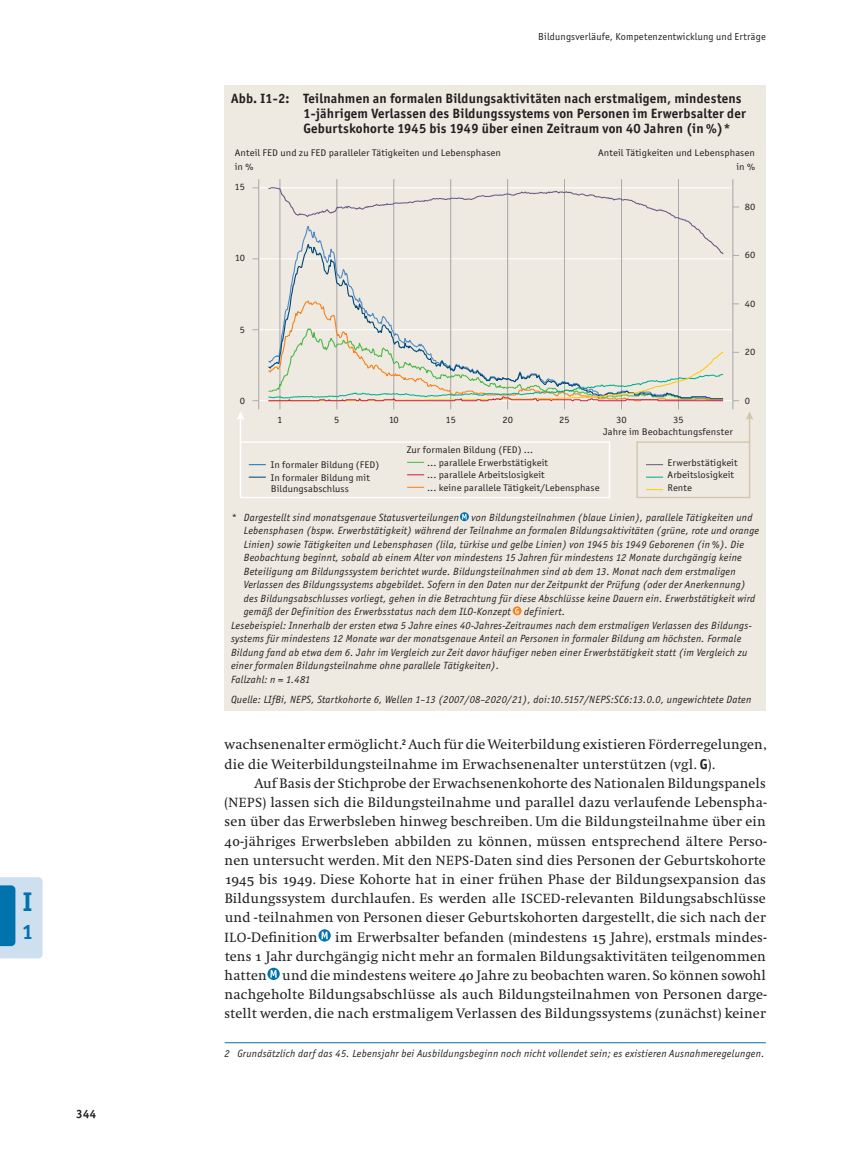
<style>
.page{position:relative;width:851px;height:1149px;background:#fff}
.page>*{position:absolute;margin:0;border:0;box-sizing:border-box;transform-origin:0 0}
.t1{font:700 27px "Officina Sans";color:#0073ae}
.t2{font:700 21px "Officina Sans";color:#0073ae}
.t3{font:14.25px/19.2px "Swift O";letter-spacing:.01em;color:#231f20}
.t4{font:700 13.5px/15px "Officina Sans";letter-spacing:.015em;color:#231f20}
.t5{font:700 12px "Officina Sans";color:#231f20}
.t6{font:italic 10.5px/13.5px "Officina Sans";letter-spacing:.025em;color:#231f20}
.t7{font:10.2px "Officina Sans";letter-spacing:.02em;color:#231f20}
.t8{font:9.6px/12.5px "Officina Sans";letter-spacing:.005em;color:#231f20;scale:1.09 1}
.s1{font-family:"Officina Sans";font-weight:700}
.s2{font-size:13.8px}
</style>
<div class="page">
<svg style="left:0;top:877px;width:43px;height:81px;background:#97c2dd"></svg>
<svg style="left:318px;top:929px;width:13px;height:12px"></svg>
<svg style="left:321px;top:931px;width:6px;height:7px"></svg>
<svg style="left:267px;top:967px;width:13px;height:12px"></svg>
<svg style="left:270px;top:969px;width:6px;height:8px"></svg>
<hr style="left:225px;top:1042px;width:540px;height:1px;background:#0073ae">
<div style="left:225px;top:85px;width:540px;height:625px;background:#efeae1"></div>
<svg style="left:460px;top:512px;width:9px;height:9px"></svg>
<svg style="left:462px;top:513px;width:4px;height:6px"></svg>
<svg style="left:512px;top:606px;width:9px;height:9px"></svg>
<svg style="left:515px;top:608px;width:3px;height:5px"></svg>
<hr style="left:259px;top:400px;width:473px;height:1px;background:#fff">
<hr style="left:259px;top:329px;width:473px;height:1px;background:#fff">
<hr style="left:259px;top:258px;width:473px;height:1px;background:#fff">
<hr style="left:259px;top:187px;width:473px;height:1px;background:#fff">
<hr style="left:279px;top:179px;width:1px;height:230px;background:#a8a9ad">
<hr style="left:336px;top:179px;width:1px;height:230px;background:#a8a9ad">
<hr style="left:393px;top:179px;width:1px;height:230px;background:#a8a9ad">
<hr style="left:450px;top:179px;width:1px;height:230px;background:#a8a9ad">
<hr style="left:507px;top:179px;width:1px;height:230px;background:#a8a9ad">
<hr style="left:564px;top:179px;width:1px;height:230px;background:#a8a9ad">
<hr style="left:621px;top:179px;width:1px;height:230px;background:#a8a9ad">
<hr style="left:678px;top:179px;width:1px;height:230px;background:#a8a9ad">
<div style="left:636px;top:441px;width:114px;height:57px;border:1px solid #d2c7ae"></div>
<div style="left:240px;top:441px;width:370px;height:57px;border:1px solid #fff"></div>
<hr style="left:732px;top:179px;width:1px;height:230px;background:#a8a9ad">
<hr style="left:258px;top:179px;width:1px;height:230px;background:#a8a9ad">
<svg style="left:407px;top:486px;width:17px;height:1px"></svg>
<svg style="left:249px;top:476px;width:17px;height:1px"></svg>
<svg style="left:407px;top:461px;width:17px;height:1px"></svg>
<svg style="left:249px;top:464px;width:17px;height:1px"></svg>
<svg style="left:646px;top:476px;width:17px;height:1px"></svg>
<svg style="left:646px;top:464px;width:17px;height:1px"></svg>
<svg style="left:646px;top:489px;width:17px;height:1px"></svg>
<svg style="left:407px;top:474px;width:17px;height:1px"></svg>
<svg style="left:279px;top:255px;width:230px;height:44px"></svg>
<svg style="left:279px;top:299px;width:230px;height:28px"></svg>
<svg style="left:268px;top:186px;width:456px;height:69px"></svg>
<svg style="left:268px;top:327px;width:456px;height:75px"></svg>
<hr style="left:748px;top:417px;width:2px;height:25px;background:#d2c7ae">
<svg style="left:746px;top:412px;width:7px;height:8px"></svg>
<svg style="left:237px;top:412px;width:7px;height:30px"></svg>
<h1 class="t1" style="left:23px;top:884px;width:11px">I</h1>
<h2 class="t2" style="left:22px;top:919px;width:13px">1</h2>
<p class="t5" style="left:76px;top:1105px;width:22px">344</p>
<p class="t7" style="left:538px;top:30px;width:229px">Bildungsverläufe, Kompetenzentwicklung und Erträge</p>
<p class="t4" style="left:303px;top:91px;width:444px;text-indent:-72px">Abb. I1-2: Teilnahmen an formalen Bildungsaktivitäten nach erstmaligem, mindestens<br>1-jährigem Verlassen des Bildungssystems von Personen im Erwerbsalter der<br>Geburtskohorte 1945 bis 1949 über einen Zeitraum von 40 Jahren (in %)*</p>
<p class="t8" style="left:235px;top:147px;width:246px">Anteil FED und zu FED paralleler Tätigkeiten und Lebensphasen</p>
<p class="t8" style="left:598px;top:147px;width:145px">Anteil Tätigkeiten und Lebensphasen</p>
<p class="t8" style="left:235px;top:160px;width:19px">in %</p>
<p class="t8" style="left:736px;top:160px;width:19px">in %</p>
<p class="t8" style="left:234px;top:181px;width:11px">15</p>
<p class="t8" style="left:235px;top:252px;width:11px">10</p>
<p class="t8" style="left:240px;top:323px;width:6px">5</p>
<p class="t8" style="left:240px;top:394px;width:6px">0</p>
<p class="t8" style="left:744px;top:200px;width:11px">80</p>
<p class="t8" style="left:744px;top:249px;width:11px">60</p>
<p class="t8" style="left:744px;top:297px;width:11px">40</p>
<p class="t8" style="left:744px;top:345px;width:11px">20</p>
<p class="t8" style="left:277px;top:413px;width:6px">1</p>
<p class="t8" style="left:334px;top:413px;width:6px">5</p>
<p class="t8" style="left:388px;top:413px;width:11px">10</p>
<p class="t8" style="left:445px;top:413px;width:11px">15</p>
<p class="t8" style="left:502px;top:413px;width:11px">20</p>
<p class="t8" style="left:559px;top:413px;width:11px">25</p>
<p class="t8" style="left:616px;top:413px;width:11px">30</p>
<p class="t8" style="left:603px;top:413px;width:121px;line-height:12px;text-indent:70px">35<br>Jahre im Beobachtungsfenster</p>
<p class="t8" style="left:744px;top:394px;width:6px">0</p>
<p class="t8" style="left:271px;top:458px;width:101px">In formaler Bildung (FED)<br>In formaler Bildung mit</p>
<p class="t8" style="left:271px;top:482px;width:73px">Bildungsabschluss</p>
<p class="t8" style="left:427px;top:444px;width:160px;text-indent:-20px">Zur formalen Bildung (FED) …<br>… parallele Erwerbstätigkeit<br>... parallele Arbeitslosigkeit<br>... keine parallele Tätigkeit/Lebensphase</p>
<p class="t8" style="left:667px;top:456px;width:66px">Erwerbstätigkeit<br>Arbeitslosigkeit<br>Rente</p>
<p class="t6" style="left:244px;top:510px;width:517px;text-indent:-13px">* Dargestellt sind monatsgenaue Statusverteilungen von Bildungsteilnahmen (blaue Linien), parallele Tätigkeiten und Lebensphasen (bspw. Erwerbstätigkeit) während der Teilnahme an formalen Bildungsaktivitäten (grüne, rote und orange Linien) sowie Tätigkeiten und Lebensphasen (lila, türkise und gelbe Linien) von 1945 bis 1949 Geborenen (in %). Die Beobachtung beginnt, sobald ab einem Alter von mindestens 15 Jahren für mindestens 12 Monate durchgängig keine Beteiligung am Bildungssystem berichtet wurde. Bildungsteilnahmen sind ab dem 13. Monat nach dem erstmaligen Verlassen des Bildungssystems abgebildet. Sofern in den Daten nur der Zeitpunkt der Prüfung (oder der Anerkennung) des Bildungsabschlusses vorliegt, gehen in die Betrachtung für diese Abschlüsse keine Dauern ein. Erwerbstätigkeit wird gemäß der Definition des Erwerbsstatus nach dem ILO-Konzept</p>
<p class="t6" style="left:231px;top:605px;width:522px;text-indent:293px">definiert.<br>Lesebeispiel: Innerhalb der ersten etwa 5 Jahre eines 40-Jahres-Zeitraumes nach dem erstmaligen Verlassen des Bildungs&shy;systems für mindestens 12 Monate war der monatsgenaue Anteil an Personen in formaler Bildung am höchsten. Formale Bildung fand ab etwa dem 6. Jahr im Vergleich zur Zeit davor häufiger neben einer Erwerbstätigkeit statt (im Vergleich zu einer formalen Bildungsteilnahme ohne parallele Tätigkeiten).<br>Fallzahl: n = 1.481</p>
<p class="t6" style="left:231px;top:692px;width:522px">Quelle: LIfBi, NEPS, Startkohorte 6, Wellen 1–13 (2007/08–2020/21), doi:10.5157/NEPS:SC6:13.0.0, ungewichtete Daten</p>
<h3 class="t3" style="left:225px;top:735px;width:542px">wachsenenalter ermöglicht.<sup>2</sup> Auch für die Weiterbildung existieren Förderregelungen, die die Weiterbildungsteilnahme im Erwachsenenalter unterstützen (vgl. <span class="s1">G</span>).</h3>
<p class="t3" style="left:225px;top:773px;width:543px;text-align:justify;text-indent:30px">Auf Basis der Stichprobe der Erwachsenenkohorte des Nationalen Bildungspanels (<span class="s2">NEPS</span>) lassen sich die Bildungsteilnahme und parallel dazu verlaufende Lebenspha&shy;sen über das Erwerbsleben hinweg beschreiben. Um die Bildungsteilnahme über ein 40-jähriges Erwerbsleben abbilden zu können, müssen entsprechend ältere Perso&shy;nen untersucht werden. Mit den <span class="s2">NEPS</span>-Daten sind dies Personen der Geburtskohorte 1945 bis 1949. Diese Kohorte hat in einer frühen Phase der Bildungsexpansion das Bildungssystem durchlaufen. Es werden alle <span class="s2">ISCED</span>-relevanten Bildungsabschlüsse und -teilnahmen von Personen dieser Geburtskohorten dargestellt, die sich nach der <span class="s2">ILO</span>-Definition im Erwerbsalter befanden (mindestens 15 Jahre), erstmals mindes&shy;tens 1 Jahr durchgängig nicht mehr an formalen Bildungsaktivitäten teilgenommen hatten und die mindestens weitere 40 Jahre zu beobachten waren. So können sowohl nachgeholte Bildungsabschlüsse als auch Bildungsteilnahmen von Personen darge&shy;stellt werden, die nach erstmaligem Verlassen des Bildungssystems (zunächst) keiner</p>
<p class="t6" style="left:225px;top:1046px;width:541px">2 Grundsätzlich darf das 45. Lebensjahr bei Ausbildungsbeginn noch nicht vollendet sein; es existieren Ausnahmeregelungen.</p>
</div>
